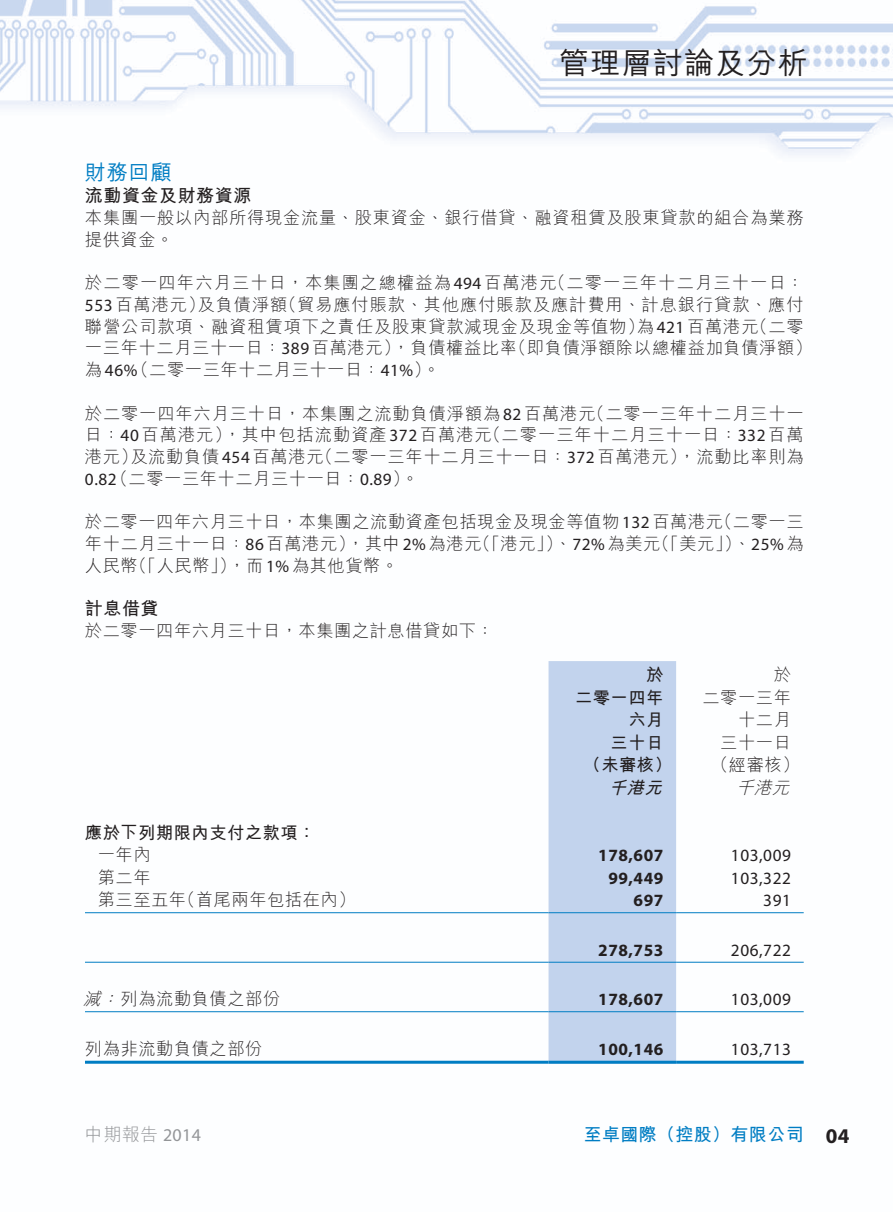
<style>
.page{position:relative;width:893px;height:1212px;background:#fff}
.page>*{position:absolute;margin:0;border:0;box-sizing:border-box;transform-origin:0 0}
.t1{font:30px "M Hei HK Medium E Ten B5 H";letter-spacing:.04em;color:#231f20}
.t2{font:21px "M Hei HK Medium E Ten B5 H";color:#007dc3}
.t3{font:18px "M Hei HK Bold E Ten B5 H";letter-spacing:.02em;color:#007dc3}
.t4{font:18px "M Hei HK Bold E Ten B5 H";letter-spacing:.03em;color:#231f20}
.t5{font:18px "M Hei HK Light E Ten B5 H";color:#939598}
.t6{font:17.25px/21.8px "M Hei HK Light E Ten B5 H";letter-spacing:.035em;color:#231f20}
.t7{font:17.25px "Myriad";letter-spacing:.03em;color:#231f20}
.t8{font:700 17.25px "Myriad";letter-spacing:.03em;color:#231f20}
.t9{font:17.25px/22.5px "M Hei HK Bold E Ten B5 H";letter-spacing:.03em;color:#231f20;text-align:right}
.t10{font:italic 17.25px "M Hei HK Bold E Ten B5 H";color:#231f20}
.t11{font:italic 17.25px "M Hei HK Light E Ten B5 H";color:#231f20}
.s1{font-family:"Myriad"}
.s2{font-style:italic}
.s3{font-family:"Myriad";font-weight:700;font-size:21px;color:#231f20}
</style>
<div class="page">
<img style="left:0;top:0;width:893px;height:1061px">
<div style="left:548px;top:661px;width:128px;height:400px;background:#c2d3ed"></div>
<hr style="left:85px;top:912px;width:463px;height:1px;background:#007dc3">
<hr style="left:548px;top:912px;width:128px;height:1px;background:#007dc3">
<hr style="left:676px;top:912px;width:128px;height:1px;background:#007dc3">
<hr style="left:85px;top:962px;width:463px;height:1px;background:#007dc3">
<hr style="left:548px;top:962px;width:128px;height:1px;background:#007dc3">
<hr style="left:676px;top:962px;width:128px;height:1px;background:#007dc3">
<hr style="left:85px;top:1011px;width:463px;height:1px;background:#007dc3">
<hr style="left:548px;top:1011px;width:128px;height:1px;background:#007dc3">
<hr style="left:676px;top:1011px;width:128px;height:1px;background:#007dc3">
<hr style="left:85px;top:1061px;width:463px;height:3px;background:#007dc3">
<hr style="left:548px;top:1061px;width:128px;height:3px;background:#007dc3">
<hr style="left:676px;top:1061px;width:128px;height:3px;background:#007dc3">
<h1 class="t1" style="left:559px;top:51px;width:250px">管理層討論及分析</h1>
<p class="t2" style="left:85px;top:165px;width:88px">財務回顧</p>
<p class="t4" style="left:85px;top:189px;width:168px">流動資金及財務資源</p>
<p class="t6" style="left:85px;top:209px;width:720px">本集團一般以內部所得現金流量、股東資金、銀行借貸、融資租賃及股東貸款的組合為業務提供資金。</p>
<p class="t6" style="left:85px;top:274px;width:729px">於二零一四年六月三十日，本集團之總權益為<span class="s1">494</span>百萬港元（二零一三年十二月三十一日：<span class="s1">553</span>百萬港元）及負債淨額（貿易應付賬款、其他應付賬款及應計費用、計息銀行貸款、應付聯營公司款項、融資租賃項下之責任及股東貸款減現金及現金等值物）為<span class="s1">421</span>百萬港元（二零一三年十二月三十一日：<span class="s1">389</span>百萬港元），負債權益比率（即負債淨額除以總權益加負債淨額）為<span class="s1">46%</span>（二零一三年十二月三十一日：<span class="s1">41%</span>）。</p>
<p class="t6" style="left:85px;top:405px;width:720px;text-align:justify">於二零一四年六月三十日，本集團之流動負債淨額為<span class="s1">82</span>百萬港元（二零一三年十二月三十一日：<span class="s1">40</span>百萬港元），其中包括流動資產<span class="s1">372</span>百萬港元（二零一三年十二月三十一日：<span class="s1">332</span>百萬港元）及流動負債<span class="s1">454</span>百萬港元（二零一三年十二月三十一日：<span class="s1">372</span>百萬港元），流動比率則為<span class="s1">0.82</span>（二零一三年十二月三十一日：<span class="s1">0.89</span>）。</p>
<p class="t6" style="left:85px;top:513px;width:720px;text-align:justify">於二零一四年六月三十日，本集團之流動資產包括現金及現金等值物<span class="s1">132</span>百萬港元（二零一三年十二月三十一日：<span class="s1">86</span>百萬港元），其中<span class="s1">2%</span>為港元（「港元」）、<span class="s1">72%</span>為美元（「美元」）、<span class="s1">25%</span>為人民幣（「人民幣」），而<span class="s1">1%</span>為其他貨幣。</p>
<p class="t4" style="left:85px;top:602px;width:75px">計息借貸</p>
<p class="t6" style="left:85px;top:622px;width:410px">於二零一四年六月三十日，本集團之計息借貸如下：</p>
<p class="t9" style="left:575px;top:666px;width:90px">於<br>二零一四年六月<br>三十日</p>
<p class="t6" style="left:702px;top:666px;width:90px;line-height:22.5px;text-align:right">於<br>二零一三年十二月<br>三十一日</p>
<p class="t9" style="left:584px;top:756px;width:90px">（未審核）</p>
<p class="t6" style="left:711px;top:756px;width:90px">（經審核）</p>
<p class="t10" style="left:609px;top:781px;width:59px">千港元</p>
<p class="t11" style="left:736px;top:781px;width:59px">千港元</p>
<p class="t9" style="left:85px;top:823px;width:232px">應於下列期限內支付之款項：</p>
<p class="t6" style="left:98px;top:846px;width:54px">一年內</p>
<p class="t8" style="left:598px;top:849px;width:67px">178,607</p>
<p class="t7" style="left:731px;top:849px;width:61px">103,009</p>
<p class="t6" style="left:98px;top:869px;width:54px">第二年</p>
<p class="t8" style="left:608px;top:872px;width:56px">99,449</p>
<p class="t7" style="left:731px;top:872px;width:61px">103,322</p>
<p class="t6" style="left:98px;top:891px;width:259px">第三至五年（首尾兩年包括在內）</p>
<p class="t8" style="left:633px;top:894px;width:31px">697</p>
<p class="t7" style="left:763px;top:894px;width:29px">391</p>
<p class="t8" style="left:598px;top:944px;width:67px">278,753</p>
<p class="t7" style="left:731px;top:944px;width:61px">206,722</p>
<p class="t6" style="left:83px;top:990px;width:199px"><span class="s2">減：</span>列為流動負債之部份</p>
<p class="t8" style="left:598px;top:993px;width:67px">178,607</p>
<p class="t7" style="left:731px;top:993px;width:61px">103,009</p>
<p class="t6" style="left:85px;top:1040px;width:179px">列為非流動負債之部份</p>
<p class="t8" style="left:598px;top:1043px;width:67px">100,146</p>
<p class="t7" style="left:731px;top:1043px;width:61px">103,713</p>
<p class="t5" style="left:85px;top:1128px;width:118px">中期報告 <span class="s1">2014</span></p>
<p class="t3" style="left:584px;top:1128px;width:267px">至卓國際（控股）有限公司 <span class="s3">04</span></p>
</div>
